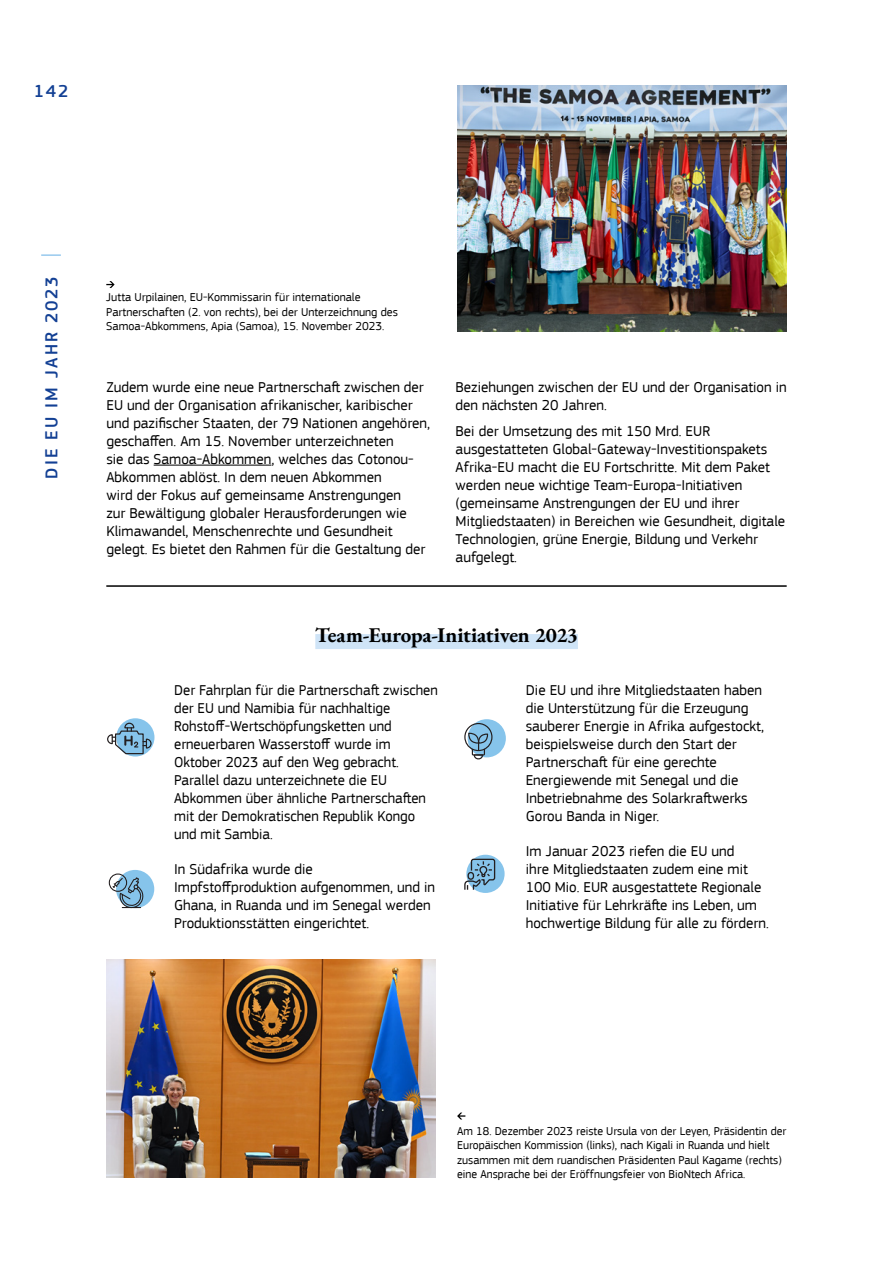
<style>
.page{position:relative;width:893px;height:1263px;background:#fff}
.page>*{position:absolute;margin:0;border:0;box-sizing:border-box;transform-origin:0 0}
.Graph_title__p__centred{font:700 21px "EB Garamond";letter-spacing:-.01em;color:#000}
.t1{font:500 18px "EC Square Sans Pro";letter-spacing:.12em;color:#134094}
.Body_Text{font:15px/18px "EC Square Sans Pro";color:#000}
.t2{font:12px/14.4px "EC Square Sans Pro";color:#000}
</style>
<div class="page">
<hr style="left:41px;top:254px;width:20px;height:2px;background:#97c9ee">
<hr style="left:154px;top:465px;width:117px;height:1px;background:#000">
<img style="left:457px;top:85px;width:330px;height:247px">
<div style="left:315px;top:634px;width:263px;height:15px;background:#cfe4f7"></div>
<div style="left:116px;top:718px;width:38px;height:38px;background:#86c4eb;border-radius:50%"></div>
<svg style="left:107px;top:722px;width:45px;height:33px"></svg>
<div style="left:116px;top:870px;width:38px;height:38px;background:#86c4eb;border-radius:50%"></div>
<svg style="left:112px;top:876px;width:33px;height:33px"></svg>
<div style="left:109px;top:873px;width:18px;height:19px;border:1px solid #231f20;border-radius:50%"></div>
<div style="left:468px;top:719px;width:38px;height:38px;background:#86c4eb;border-radius:50%"></div>
<svg style="left:464px;top:722px;width:29px;height:38px"></svg>
<div style="left:466px;top:855px;width:39px;height:38px;background:#86c4eb;border-radius:50%"></div>
<svg style="left:464px;top:858px;width:32px;height:33px"></svg>
<img style="left:106px;top:959px;width:330px;height:219px">
<hr style="left:106px;top:585px;width:681px;height:2px;background:#000">
<svg style="left:106px;top:281px;width:9px;height:7px"></svg>
<svg style="left:457px;top:1112px;width:8px;height:7px"></svg>
<p class="t1" style="left:34px;top:81px;width:36px">142</p>
<p class="t1" style="left:41px;top:479px;width:204px;rotate:-90deg">DIE EU IM JAHR 2023</p>
<p class="t2" style="left:106px;top:290px;width:293px">Jutta Urpilainen, EU-Kommissarin für internationale<br>Partnerschaften (2. von rechts), bei der Unterzeichnung des<br>Samoa-Abkommens, Apia (Samoa), 15. November 2023.</p>
<p class="Body_Text" style="left:106px;top:378px;width:325px">Zudem wurde eine neue Partnerschaft zwischen der EU und der Organisation afrikanischer, karibischer und pazifischer Staaten, der 79 Nationen angehören, geschaffen. Am 15. November unterzeichneten<br>sie das Samoa-Abkommen, welches das Cotonou-Abkommen ablöst. In dem neuen Abkommen<br>wird der Fokus auf gemeinsame Anstrengungen<br>zur Bewältigung globaler Herausforderungen wie Klimawandel, Menschenrechte und Gesundheit gelegt. Es bietet den Rahmen für die Gestaltung der</p>
<p class="Body_Text" style="left:456px;top:378px;width:333px">Beziehungen zwischen der EU und der Organisation in den nächsten 20 Jahren.</p>
<p class="Body_Text" style="left:456px;top:422px;width:331px">Bei der Umsetzung des mit 150 Mrd. EUR ausgestatteten Global-Gateway-Investitionspakets Afrika-EU macht die EU Fortschritte. Mit dem Paket werden neue wichtige Team-Europa-Initiativen (gemeinsame Anstrengungen der EU und ihrer Mitgliedstaaten) in Bereichen wie Gesundheit, digitale Technologien, grüne Energie, Bildung und Verkehr aufgelegt.</p>
<p class="Graph_title__p__centred" style="left:315px;top:620px;width:264px">Team-Europa-Initiativen 2023</p>
<p class="Body_Text" style="left:174px;top:681px;width:265px">Der Fahrplan für die Partnerschaft zwischen der EU und Namibia für nachhaltige Rohstoff-Wertschöpfungsketten und erneuerbaren Wasserstoff wurde im Oktober 2023 auf den Weg gebracht.<br>Parallel dazu unterzeichnete die EU Abkommen über ähnliche Partnerschaften mit der Demokratischen Republik Kongo und mit Sambia.</p>
<p class="Body_Text" style="left:174px;top:860px;width:262px">In Südafrika wurde die Impfstoffproduktion aufgenommen, und in Ghana, in Ruanda und im Senegal werden Produktionsstätten eingerichtet.</p>
<p class="Body_Text" style="left:526px;top:681px;width:240px">Die EU und ihre Mitgliedstaaten haben die Unterstützung für die Erzeugung sauberer Energie in Afrika aufgestockt, beispielsweise durch den Start der Partnerschaft für eine gerechte Energiewende mit Senegal und die Inbetriebnahme des Solarkraftwerks Gorou Banda in Niger.</p>
<p class="Body_Text" style="left:526px;top:842px;width:245px">Im Januar 2023 riefen die EU und<br>ihre Mitgliedstaaten zudem eine mit 100 Mio. EUR ausgestattete Regionale Initiative für Lehrkräfte ins Leben, um hochwertige Bildung für alle zu fördern.</p>
<p class="t2" style="left:457px;top:1124px;width:331px">Am 18. Dezember 2023 reiste Ursula von der Leyen, Präsidentin der Europäischen Kommission (links), nach Kigali in Ruanda und hielt zusammen mit dem ruandischen Präsidenten Paul Kagame (rechts) eine Ansprache bei der Eröffnungsfeier von BioNtech Africa.</p>
</div>
